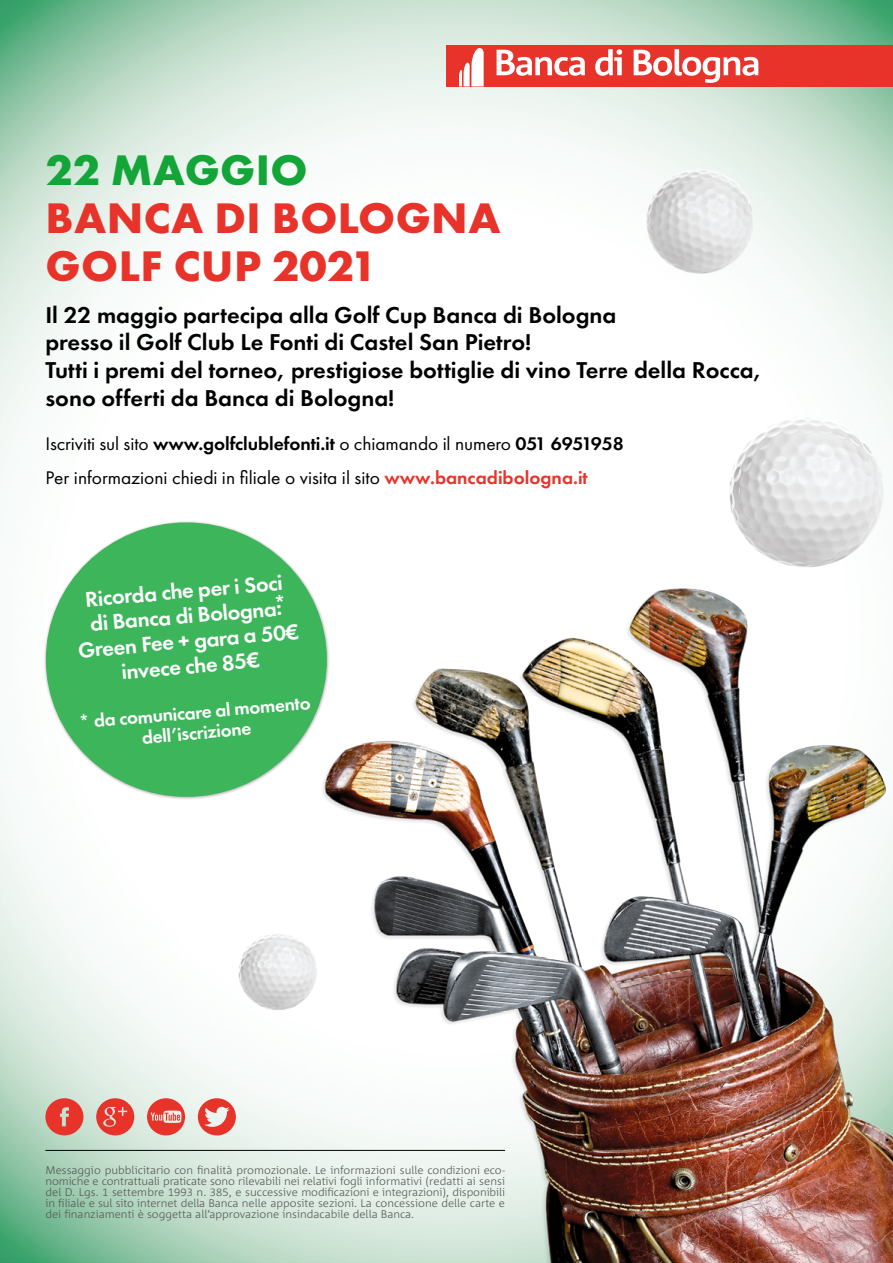
<style>
.page{position:relative;width:893px;height:1263px;background:#fff}
.page>*{position:absolute;margin:0;border:0;box-sizing:border-box;transform-origin:0 0}
.t1{font:700 44.4px/47.5px "Futura PT";letter-spacing:.01em;color:#e7332a}
.t2{font:700 44.4px "Futura PT";letter-spacing:.01em;color:#13a538}
.t3{font:600 23.85px/27.8px "Futura PT";color:#000}
.t4{font:600 22.2px/25px "Futura PT";color:#fff;text-align:center}
.t5{font:19.05px/33.9px "Futura PT";color:#000}
.t6{font:600 19.05px/20.5px "Futura PT";color:#fff;text-align:center}
.t7{font:300 11.1px/11.1px "Corpid";color:#575756;text-align:justify}
.s1{font-weight:600}
.s2{font-weight:600;color:#e7332a}
</style>
<div class="page">
<img style="left:0;top:0;width:893px;height:1263px">
<img style="left:253px;top:571px;width:640px;height:692px">
<img style="left:619px;top:143px;width:157px;height:156px">
<img style="left:230px;top:928px;width:94px;height:88px">
<img style="left:708px;top:404px;width:176px;height:174px">
<svg style="left:45px;top:1098px;width:38px;height:37px"></svg>
<svg style="left:147px;top:1098px;width:38px;height:37px"></svg>
<svg style="left:96px;top:1098px;width:38px;height:37px"></svg>
<svg style="left:198px;top:1098px;width:38px;height:37px"></svg>
<hr style="left:45px;top:1150px;width:460px;height:1px;background:#000">
<div style="left:446px;top:45px;width:447px;height:41px;background:#e7332a"></div>
<svg style="left:459px;top:48px;width:299px;height:38px"></svg>
<div style="left:44px;top:520px;width:286px;height:280px;background:#000;opacity:.38"></div>
<div style="left:46px;top:522px;width:281px;height:275px;background:#3db55b;border-radius:50%"></div>
<h1 class="t2" style="left:45px;top:142px;width:264px">22 MAGGIO</h1>
<h1 class="t1" style="left:46px;top:193px;width:456px">BANCA DI BOLOGNA<br>GOLF CUP 2021</h1>
<h2 class="t3" style="left:45px;top:301px;width:718px">Il 22 maggio partecipa alla Golf Cup Banca di Bologna<br>presso il Golf Club Le Fonti di Castel San Pietro!<br>Tutti i premi del torneo, prestigiose bottiglie di vino Terre della Rocca, sono offerti da Banca di Bologna!</h2>
<h3 class="t5" style="left:45px;top:426px;width:580px">Iscriviti sul sito <span class="s1">www.golfclublefonti.it</span> o chiamando il numero <span class="s1">051 6951958<br></span>Per informazioni chiedi in filiale o visita il sito <span class="s2">www.bancadibologna.it</span></h3>
<h3 class="t4" style="left:73px;top:588px;width:223px;rotate:-5deg">Ricorda che per i Soci di Banca di Bologna:<br>Green Fee + gara a 50€ invece che 85€</h3>
<h3 class="t6" style="left:78px;top:712px;width:234px;rotate:-5deg">* da comunicare al momento dell’iscrizione</h3>
<p class="t7" style="left:45px;top:1164px;width:461px">Messaggio pubblicitario con finalità promozionale. Le informazioni sulle condizioni eco&shy;nomiche e contrattuali praticate sono rilevabili nei relativi fogli informativi (redatti ai sensi del D. Lgs. 1 settembre 1993 n. 385, e successive modificazioni e integrazioni), disponibili in filiale e sul sito internet della Banca nelle apposite sezioni. La concessione delle carte e dei finanziamenti è soggetta all’approvazione insindacabile della Banca.</p>
</div>
